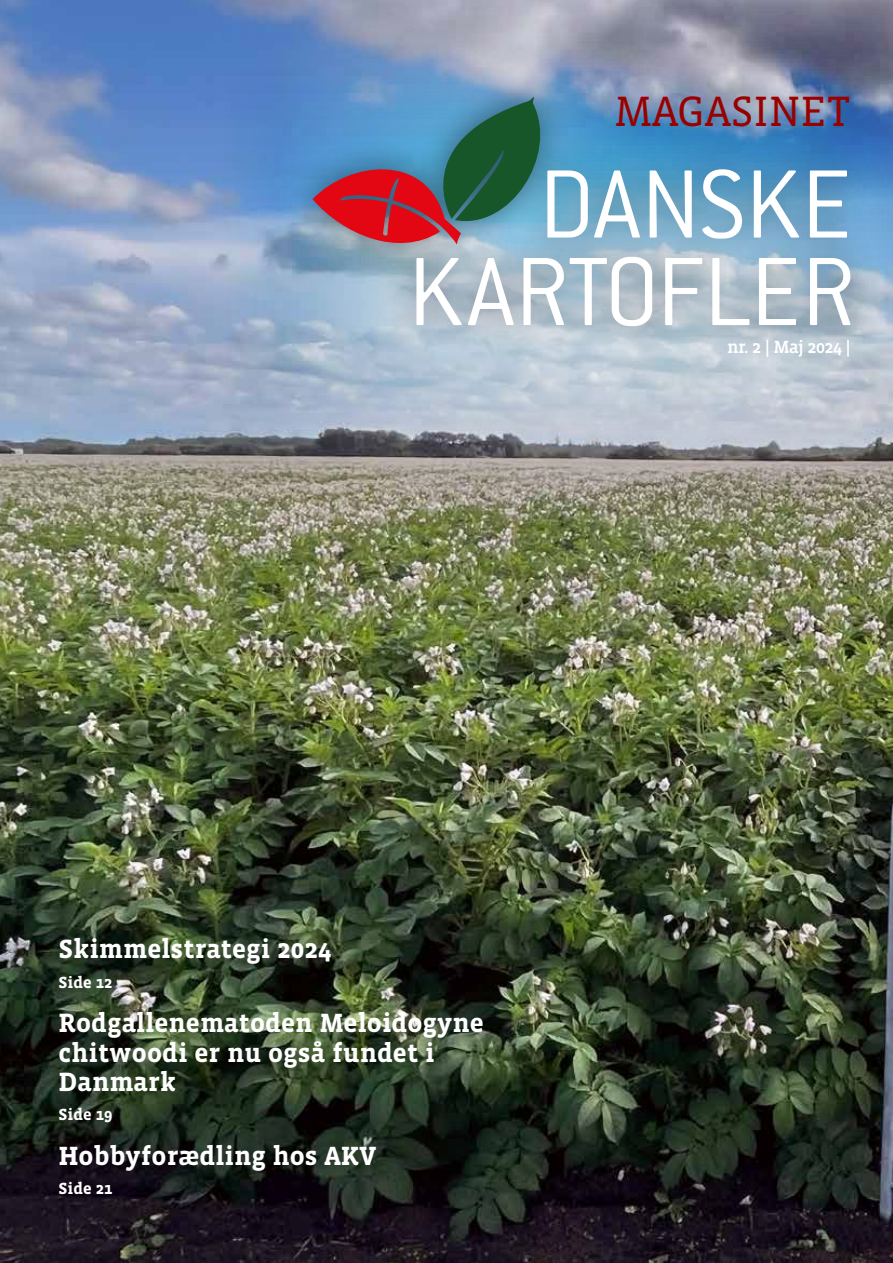
<style>
.page{position:relative;width:893px;height:1263px;background:#fff}
.page>*{position:absolute;margin:0;border:0;box-sizing:border-box;transform-origin:0 0}
.t1{font:43.5px "Vista Slab OTCE";color:#900}
.t2{font:700 27px/29.5px "Vista Slab OTCE";letter-spacing:.005em;color:#fff}
.t3{font:500 18px "Vista Slab OTCE";letter-spacing:-.03em;color:#fff}
.t4{font:700 16.5px "Vista Slab OTCE";letter-spacing:.005em;color:#fff}
</style>
<div class="page">
<img style="left:0;top:0;width:893px;height:1263px">
<svg style="left:276px;top:4px;width:617px;height:482px;background:#9497a0"></svg>
<svg style="left:223px;top:68px;width:670px;height:359px;background:#a5b8d0"></svg>
<svg style="left:520px;top:5px;width:4px;height:9px"></svg>
<svg style="left:536px;top:0;width:357px;height:202px;background:#83869c"></svg>
<div style="left:283px;top:69px;width:599px;height:289px;background:#000;opacity:.5"></div>
<svg style="left:810px;top:170px;width:37px;height:68px"></svg>
<svg style="left:810px;top:258px;width:40px;height:67px"></svg>
<svg style="left:313px;top:97px;width:486px;height:229px;background:#88a3b8"></svg>
<h1 class="t1" style="left:614px;top:87px;width:238px">MAGASINET</h1>
<p class="t3" style="left:727px;top:336px;width:125px">nr. 2 | Maj 2024 |</p>
<p class="t2" style="left:58px;top:934px;width:275px">Skimmelstrategi 2024</p>
<p class="t4" style="left:58px;top:973px;width:55px">Side 12</p>
<p class="t2" style="left:58px;top:1008px;width:427px">Rodgallenematoden Meloidogyne chitwoodi er nu også fundet i<br>Danmark</p>
<p class="t4" style="left:58px;top:1105px;width:55px">Side 19</p>
<p class="t2" style="left:58px;top:1140px;width:319px">Hobbyforædling hos AKV</p>
<p class="t4" style="left:58px;top:1179px;width:55px">Side 21</p>
</div>
